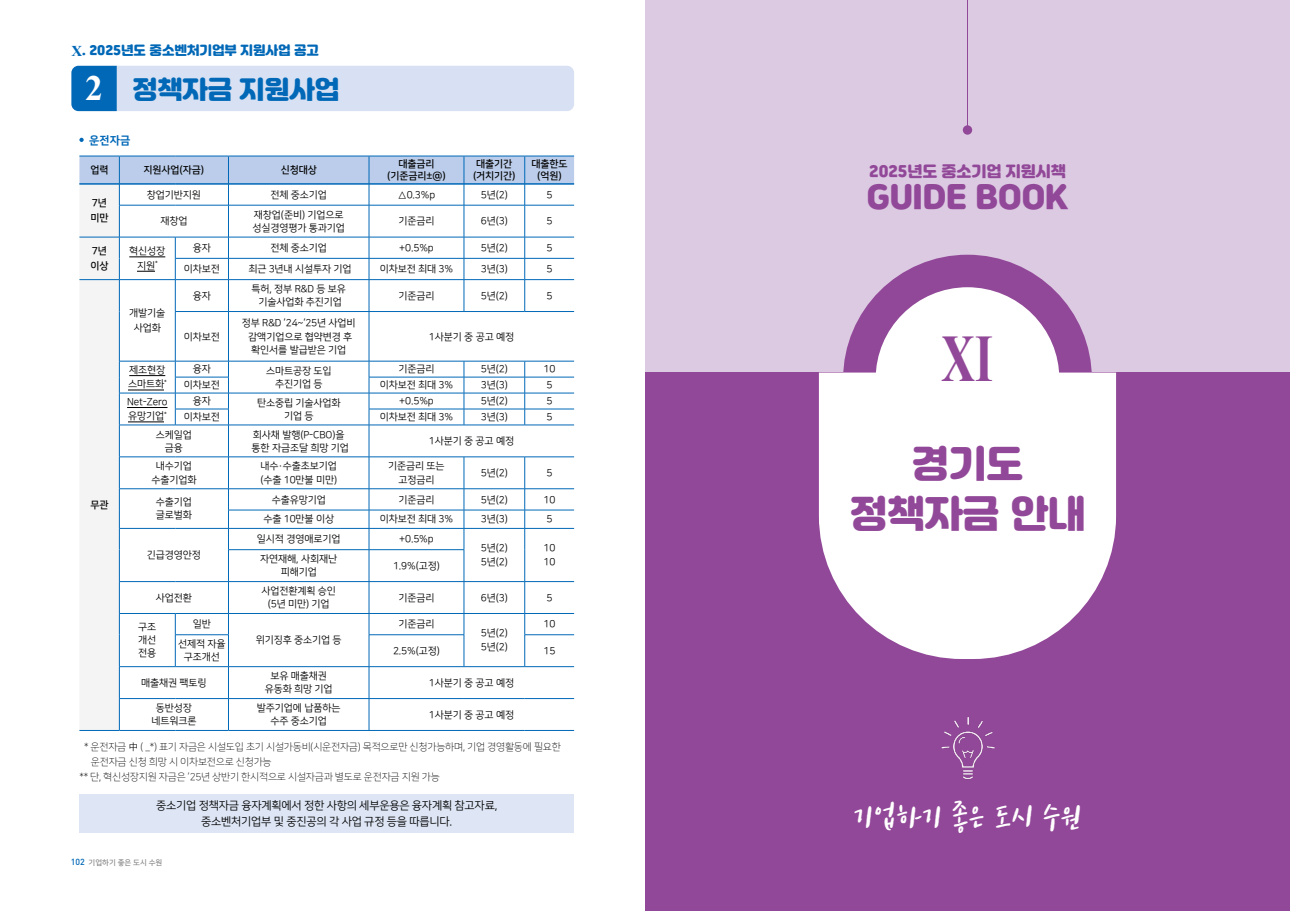
<style>
.page{position:relative;width:1290px;height:911px;background:#fff}
.page>*{position:absolute;margin:0;border:0;box-sizing:border-box;transform-origin:0 0}
.t1{font:700 66.25px "Times New Roman";color:#924898;scale:.7 1}
.t2{font:37.62px "tv N Enjoystories B";color:#fff}
.t3{font:37.5px/50px "Jalnan";color:#924898;text-align:center}
.t4{font:31.25px "Jalnan";color:#924898}
.t5{font:25px "Jalnan";color:#0068b7}
.t6{font:15px "Jalnan";color:#924898}
.t7{font:12.5px "Jalnan";color:#0068b7}
.t8{font:11.25px/16.2px "Nanum Square R";letter-spacing:-.02em;color:#000;text-align:center}
.t9{font:11.25px "Nanum Square EB";color:#0068b7}
.t10{font:10px/13.1px "Nanum Square R";letter-spacing:-.01em;color:#000;text-align:center}
.t11{font:10px "Nanum Square L";letter-spacing:-.02em;color:#000}
.t12{font:10px/11.9px "Nanum Square B";letter-spacing:-.01em;color:#000;text-align:center}
.t13{font:7.5px "Nanum Square B";color:#898989}
.s1{font-family:"Times New Roman";font-weight:700;font-size:15px}
.s2{font-family:"Times New Roman";font-weight:700;font-size:35.5px;color:#fff}
.s3{font-family:"Ko Pub World Dotum";font-weight:300}
.s4{font-family:"Dinmed";font-size:8.75px;color:#0068b7}
</style>
<div class="page">
<div style="left:79px;top:794px;width:495px;height:39px;background:#dee6f5"></div>
<svg style="left:79px;top:138px;width:5px;height:4px"></svg>
<svg style="left:71px;top:66px;width:503px;height:45px;background:#c3d6ed"></svg>
<hr style="left:79px;top:730px;width:40px;height:1px;background:#0068b7">
<hr style="left:119px;top:730px;width:56px;height:1px;background:#0068b7">
<hr style="left:175px;top:730px;width:53px;height:1px;background:#0068b7">
<hr style="left:228px;top:730px;width:141px;height:1px;background:#0068b7">
<hr style="left:369px;top:730px;width:95px;height:1px;background:#0068b7">
<hr style="left:464px;top:730px;width:61px;height:1px;background:#0068b7">
<hr style="left:525px;top:730px;width:49px;height:1px;background:#0068b7">
<svg style="left:79px;top:156px;width:495px;height:574px"></svg>
<hr style="left:129px;top:375px;width:36px;height:1px;background:#000">
<hr style="left:128px;top:390px;width:36px;height:1px;background:#000">
<hr style="left:127px;top:407px;width:40px;height:1px;background:#000">
<hr style="left:128px;top:421px;width:36px;height:1px;background:#000">
<div style="left:645px;top:0;width:645px;height:372px;background:#dcc9e2"></div>
<div style="left:645px;top:372px;width:645px;height:539px;background:#924898"></div>
<svg style="left:843px;top:254px;width:249px;height:118px"></svg>
<svg style="left:819px;top:372px;width:297px;height:287px;background:#f3ecf4"></svg>
<hr style="left:967px;top:0;width:1px;height:130px;background:#924898">
<div style="left:963px;top:125px;width:9px;height:10px;background:#924898;border-radius:50%"></div>
<img style="left:941px;top:717px;width:53px;height:63px">
<p class="t7" style="left:71px;top:42px;width:249px"><span class="s1">Ⅹ</span>. 2025년도 중소벤처기업부 지원사업 공고</p>
<h3 class="t5" style="left:85px;top:73px;width:256px"><span class="s2">2</span> 정책자금 지원사업</h3>
<p class="t9" style="left:89px;top:134px;width:42px">운전자금</p>
<p class="t12" style="left:90px;top:164px;width:20px">업력</p>
<p class="t12" style="left:144px;top:164px;width:62px">지원사업(자금)</p>
<p class="t12" style="left:281px;top:164px;width:38px">신청대상</p>
<p class="t12" style="left:387px;top:158px;width:60px">대출금리 (기준금리±@)</p>
<p class="t12" style="left:473px;top:158px;width:44px">대출기간 (거치기간)</p>
<p class="t12" style="left:531px;top:158px;width:38px">대출한도 (억원)</p>
<p class="t12" style="left:90px;top:196px;width:20px;line-height:14.4px;text-align:left">7년 미만</p>
<p class="t10" style="left:147px;top:188px;width:56px">창업기반지원</p>
<p class="t10" style="left:270px;top:188px;width:58px">전체 중소기업</p>
<p class="t10" style="left:398px;top:188px;width:39px">△0.3%p</p>
<p class="t10" style="left:481px;top:188px;width:28px">5년(2)</p>
<p class="t10" style="left:546px;top:188px;width:7px">5</p>
<p class="t10" style="left:160px;top:215px;width:29px">재창업</p>
<p class="t10" style="left:252px;top:208px;width:94px;text-align:left">재창업(준비) 기업으로 성실경영평가 통과기업</p>
<p class="t10" style="left:398px;top:215px;width:38px">기준금리</p>
<p class="t10" style="left:481px;top:215px;width:28px">6년(3)</p>
<p class="t10" style="left:546px;top:215px;width:7px">5</p>
<p class="t12" style="left:90px;top:244px;width:20px;line-height:14.4px;text-align:left">7년 이상</p>
<p class="t10" style="left:129px;top:244px;width:38px;line-height:14.4px">혁신성장 지원<sup>*</sup></p>
<p class="t10" style="left:193px;top:241px;width:20px">융자</p>
<p class="t10" style="left:270px;top:241px;width:58px">전체 중소기업</p>
<p class="t10" style="left:399px;top:241px;width:36px">+0.5%p</p>
<p class="t10" style="left:481px;top:241px;width:28px">5년(2)</p>
<p class="t10" style="left:546px;top:241px;width:7px">5</p>
<p class="t10" style="left:184px;top:263px;width:38px">이차보전</p>
<p class="t10" style="left:248px;top:263px;width:105px">최근 3년내 시설투자 기업</p>
<p class="t10" style="left:380px;top:263px;width:75px">이차보전 최대 3%</p>
<p class="t10" style="left:481px;top:263px;width:28px">3년(3)</p>
<p class="t10" style="left:546px;top:263px;width:7px">5</p>
<p class="t10" style="left:129px;top:306px;width:38px;line-height:14.4px">개발기술 사업화</p>
<p class="t10" style="left:193px;top:289px;width:20px">융자</p>
<p class="t10" style="left:252px;top:283px;width:96px">특허, 정부 R&amp;D 등 보유 기술사업화 추진기업</p>
<p class="t10" style="left:398px;top:289px;width:38px">기준금리</p>
<p class="t10" style="left:481px;top:289px;width:28px">5년(2)</p>
<p class="t10" style="left:546px;top:289px;width:7px">5</p>
<p class="t10" style="left:184px;top:330px;width:38px">이차보전</p>
<p class="t10" style="left:242px;top:317px;width:115px">정부 R&amp;D ’24~‘25년 사업비 감액기업으로 협약변경 후 확인서를 발급받은 기업</p>
<p class="t10" style="left:429px;top:330px;width:87px">1사분기 중 공고 예정</p>
<p class="t12" style="left:90px;top:499px;width:20px">무관</p>
<p class="t10" style="left:128px;top:363px;width:40px;line-height:14.4px;text-align:left">제조현장 스마트화<sup>*</sup></p>
<p class="t10" style="left:193px;top:363px;width:20px">융자</p>
<p class="t10" style="left:266px;top:364px;width:67px">스마트공장 도입 추진기업 등</p>
<p class="t10" style="left:398px;top:363px;width:38px">기준금리</p>
<p class="t10" style="left:481px;top:363px;width:28px">5년(2)</p>
<p class="t10" style="left:543px;top:363px;width:13px">10</p>
<p class="t10" style="left:184px;top:379px;width:38px">이차보전</p>
<p class="t10" style="left:380px;top:379px;width:75px">이차보전 최대 3%</p>
<p class="t10" style="left:481px;top:379px;width:28px">3년(3)</p>
<p class="t10" style="left:546px;top:379px;width:7px">5</p>
<p class="t10" style="left:127px;top:395px;width:42px;line-height:14.4px;text-align:left">Net-Zero 유망기업<sup>*</sup></p>
<p class="t10" style="left:193px;top:395px;width:20px">융자</p>
<p class="t10" style="left:257px;top:396px;width:85px">탄소중립 기술사업화 기업 등</p>
<p class="t10" style="left:399px;top:395px;width:36px">+0.5%p</p>
<p class="t10" style="left:481px;top:395px;width:28px">5년(2)</p>
<p class="t10" style="left:546px;top:395px;width:7px">5</p>
<p class="t10" style="left:184px;top:411px;width:38px">이차보전</p>
<p class="t10" style="left:380px;top:411px;width:75px">이차보전 최대 3%</p>
<p class="t10" style="left:481px;top:411px;width:28px">3년(3)</p>
<p class="t10" style="left:546px;top:411px;width:7px">5</p>
<p class="t10" style="left:156px;top:428px;width:38px">스케일업 금융</p>
<p class="t10" style="left:252px;top:428px;width:99px;text-align:left">회사채 발행(P-CBO)을 통한 자금조달 희망 기업</p>
<p class="t10" style="left:429px;top:434px;width:87px">1사분기 중 공고 예정</p>
<p class="t10" style="left:151px;top:460px;width:47px">내수기업 수출기업화</p>
<p class="t10" style="left:260px;top:460px;width:78px;text-align:left">내수·수출초보기업 (수출 10만불 미만)</p>
<p class="t10" style="left:388px;top:459px;width:58px;line-height:14.4px">기준금리 또는 고정금리</p>
<p class="t10" style="left:481px;top:466px;width:28px">5년(2)</p>
<p class="t10" style="left:546px;top:466px;width:7px">5</p>
<p class="t10" style="left:156px;top:496px;width:38px;text-align:left">수출기업 글로벌화</p>
<p class="t10" style="left:272px;top:493px;width:56px">수출유망기업</p>
<p class="t10" style="left:398px;top:493px;width:38px">기준금리</p>
<p class="t10" style="left:481px;top:493px;width:28px">5년(2)</p>
<p class="t10" style="left:543px;top:493px;width:13px">10</p>
<p class="t10" style="left:263px;top:513px;width:72px">수출 10만불 이상</p>
<p class="t10" style="left:380px;top:513px;width:75px">이차보전 최대 3%</p>
<p class="t10" style="left:481px;top:513px;width:28px">3년(3)</p>
<p class="t10" style="left:546px;top:513px;width:7px">5</p>
<p class="t10" style="left:147px;top:548px;width:56px">긴급경영안정</p>
<p class="t10" style="left:257px;top:533px;width:85px">일시적 경영애로기업</p>
<p class="t10" style="left:399px;top:533px;width:36px">+0.5%p</p>
<p class="t10" style="left:481px;top:541px;width:28px;line-height:14.4px;text-align:left">5년(2)<br>5년(2)</p>
<p class="t10" style="left:543px;top:541px;width:13px">10</p>
<p class="t10" style="left:260px;top:553px;width:78px">자연재해, 사회재난</p>
<p class="t10" style="left:543px;top:556px;width:13px">10</p>
<p class="t10" style="left:281px;top:566px;width:38px">피해기업</p>
<p class="t10" style="left:393px;top:559px;width:48px">1.9%(고정)</p>
<p class="t10" style="left:156px;top:591px;width:38px">사업전환</p>
<p class="t10" style="left:261px;top:584px;width:76px">사업전환계획 승인 (5년 미만) 기업</p>
<p class="t10" style="left:398px;top:591px;width:38px">기준금리</p>
<p class="t10" style="left:481px;top:591px;width:28px">6년(3)</p>
<p class="t10" style="left:546px;top:591px;width:7px">5</p>
<p class="t10" style="left:138px;top:620px;width:20px;text-align:justify">구조 개선 전용</p>
<p class="t10" style="left:193px;top:618px;width:20px">일반</p>
<p class="t10" style="left:398px;top:618px;width:38px">기준금리</p>
<p class="t10" style="left:543px;top:618px;width:13px">10</p>
<p class="t10" style="left:481px;top:626px;width:28px;line-height:14.4px;text-align:left">5년(2)<br>5년(2)</p>
<p class="t10" style="left:256px;top:633px;width:87px">위기징후 중소기업 등</p>
<p class="t10" style="left:178px;top:638px;width:49px">선제적 자율 구조개선</p>
<p class="t10" style="left:393px;top:644px;width:48px">2.5%(고정)</p>
<p class="t10" style="left:543px;top:644px;width:13px">15</p>
<p class="t10" style="left:141px;top:676px;width:67px">매출채권 팩토링</p>
<p class="t10" style="left:265px;top:669px;width:69px">보유 매출채권 유동화 희망 기업</p>
<p class="t10" style="left:429px;top:676px;width:87px">1사분기 중 공고 예정</p>
<p class="t10" style="left:151px;top:701px;width:47px">동반성장 네트워크론</p>
<p class="t10" style="left:257px;top:701px;width:85px">발주기업에 납품하는 수주 중소기업</p>
<p class="t10" style="left:429px;top:708px;width:87px">1사분기 중 공고 예정</p>
<p class="t11" style="left:84px;top:741px;width:478px">* 운전자금 <span class="s3">中</span> ( _*) 표기 자금은 시설도입 초기 시설가동비(시운전자금) 목적으로만 신청가능하며, 기업 경영활동에 필요한</p>
<p class="t11" style="left:91px;top:756px;width:182px">운전자금 신청 희망 시 이차보전으로 신청가능</p>
<p class="t11" style="left:79px;top:771px;width:362px">** 단, 혁신성장지원 자금은 ’25년 상반기 한시적으로 시설자금과 별도로 운전자금 지원 가능</p>
<p class="t8" style="left:156px;top:797px;width:343px">중소기업 정책자금 융자계획에서 정한 사항의 세부운용은 융자계획 참고자료, 중소벤처기업부 및 중진공의 각 사업 규정 등을 따릅니다.</p>
<p class="t13" style="left:71px;top:858px;width:93px"><span class="s4">102</span> 기업하기 좋은 도시 수원</p>
<h3 class="t6" style="left:869px;top:161px;width:198px">2025년도 중소기업 지원시책</h3>
<h3 class="t4" style="left:867px;top:176px;width:203px">GUIDE BOOK</h3>
<h1 class="t1" style="left:941px;top:310px;width:75px">Ⅺ</h1>
<h3 class="t3" style="left:850px;top:441px;width:237px">경기도 정책자금 안내</h3>
<h2 class="t2" style="left:853px;top:797px;width:230px">기업하기 좋은 도시 수원</h2>
</div>
